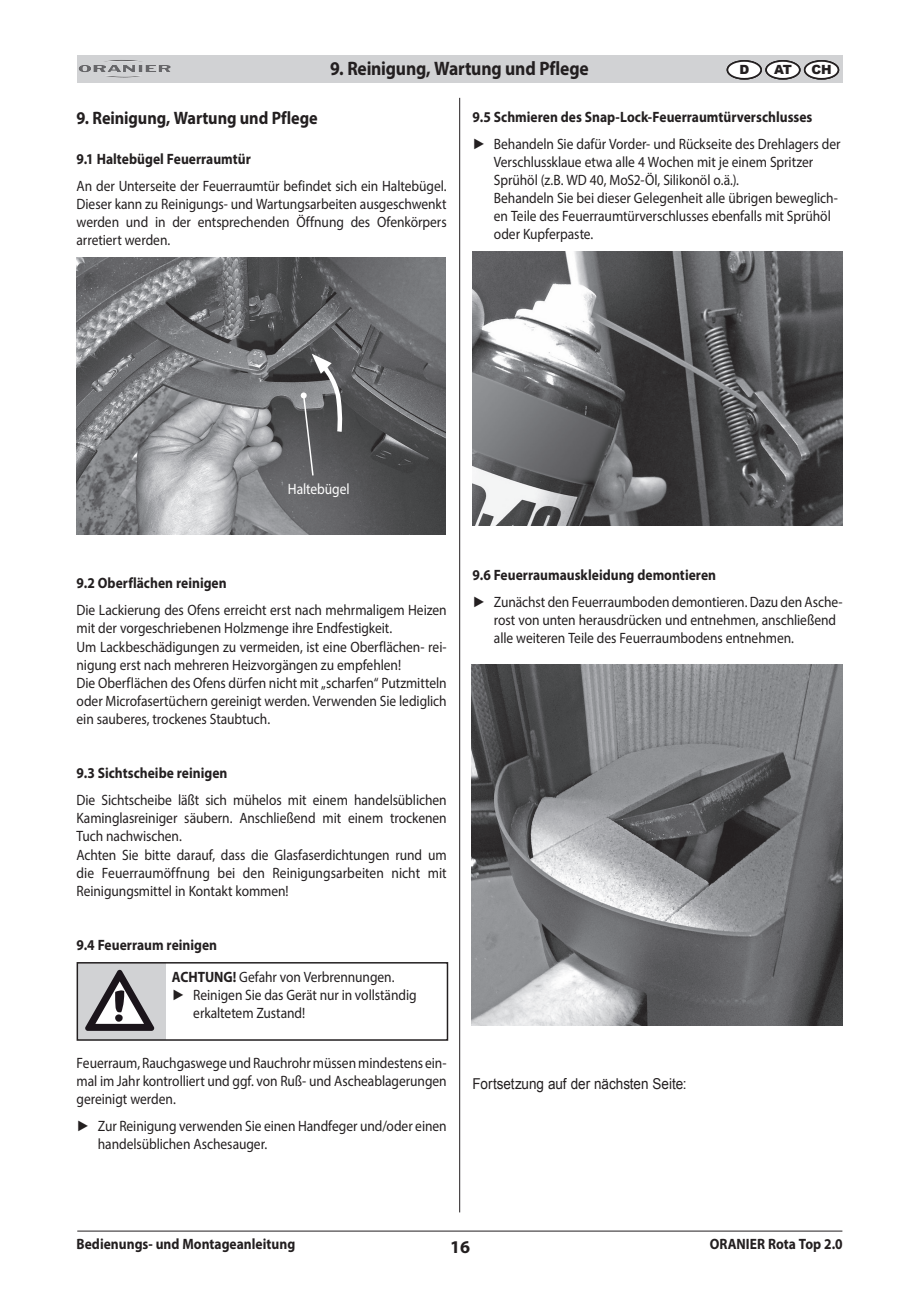
<style>
.page{position:relative;width:919px;height:1289px;background:#fff}
.page>*{position:absolute;margin:0;border:0;box-sizing:border-box;transform-origin:0 0}
.t1{font:700 19.5px "Myriad Pro";letter-spacing:-.01em;color:#231f20;scale:.9 1}
.t2{font:700 18px "Myriad Pro";letter-spacing:-.005em;color:#231f20;scale:.9 1}
.t3{font:700 18px "Myriad Pro";letter-spacing:-.005em;color:#231f20}
.t4{font:15px/18px "Myriad Pro";letter-spacing:-.005em;color:#231f20;scale:.9 1}
.t5{font:700 15px/31.5px "Myriad Pro";color:#231f20;scale:.9 1}
.t6{font:15px "Arial";letter-spacing:-.005em;color:#231f20;scale:.9 1}
.t7{font:15px "Myriad Pro";letter-spacing:-.005em;color:#fff;scale:.9 1}
.t8{font:900 12.6px "Arial";color:#231f20}
.s1{font-weight:700}
.s2{font-family:"Arial"}
.s3{font-weight:400}
</style>
<div class="page">
<div style="left:77px;top:56px;width:765px;height:27px;background:#d1d2d4"></div>
<img style="left:79px;top:60px;width:64px;height:7px">
<hr style="left:77px;top:1230px;width:765px;height:1px;background:#231f20">
<hr style="left:459px;top:98px;width:1px;height:1114px;background:#231f20">
<div style="left:727px;top:61px;width:34px;height:18px;background:#fff;border-radius:50%"></div>
<div style="left:726px;top:60px;width:35px;height:20px;border:2px solid #231f20;border-radius:50%"></div>
<div style="left:766px;top:61px;width:33px;height:18px;background:#fff;border-radius:50%"></div>
<div style="left:765px;top:60px;width:35px;height:20px;border:2px solid #231f20;border-radius:50%"></div>
<div style="left:804px;top:61px;width:34px;height:18px;background:#fff;border-radius:50%"></div>
<div style="left:803px;top:60px;width:36px;height:20px;border:2px solid #231f20;border-radius:50%"></div>
<img style="left:77px;top:257px;width:368px;height:277px">
<svg style="left:301px;top:353px;width:45px;height:124px;background:#6b6b6d"></svg>
<div style="left:77px;top:962px;width:89px;height:77px;background:#d1d2d4"></div>
<div style="left:77px;top:962px;width:371px;height:78px;border:2px solid #231f20"></div>
<svg style="left:85px;top:969px;width:69px;height:61px"></svg>
<img style="left:472px;top:251px;width:370px;height:274px">
<img style="left:472px;top:664px;width:370px;height:361px">
<h1 class="t1" style="left:330px;top:56px;width:288px">9. Reinigung, Wartung und Pflege</h1>
<p class="t8" style="left:739px;top:60px;width:11px">D</p>
<p class="t8" style="left:774px;top:60px;width:19px">AT</p>
<p class="t8" style="left:811px;top:60px;width:22px">CH</p>
<p class="t2" style="left:77px;top:106px;width:269px">9. Reinigung, Wartung und Pflege</p>
<p class="t5" style="left:77px;top:143px;width:195px">9.1 Haltebügel Feuerraumtür</p>
<p class="t4" style="left:77px;top:177px;width:413px;text-align:justify">An der Unterseite der Feuerraumtür befindet sich ein Haltebügel.<br>Dieser kann zu Reinigungs- und Wartungsarbeiten ausgeschwenkt werden und in der entsprechenden Öffnung des Ofenkörpers arretiert werden.</p>
<p class="t4" style="left:472px;top:103px;width:410px;line-height:27.2px"><span class="s1">9.5 Schmieren des Snap-Lock-Feuerraumtürverschlusses<br></span><span class="s2">►</span> Behandeln Sie dafür Vorder- und Rückseite des Drehlagers der</p>
<p class="t4" style="left:494px;top:153px;width:383px">Verschlussklaue etwa alle 4 Wochen mit je einem Spritzer Sprühöl (z.B. WD 40, MoS2-Öl, Silikonöl o.ä.).<br>Behandeln Sie bei dieser Gelegenheit alle übrigen beweglich&shy;en Teile des Feuerraumtürverschlusses ebenfalls mit Sprühöl oder Kupferpaste.</p>
<p class="t7" style="left:288px;top:480px;width:70px">Haltebügel</p>
<p class="t5" style="left:77px;top:567px;width:168px">9.2 Oberflächen reinigen</p>
<p class="t4" style="left:77px;top:601px;width:413px">Die Lackierung des Ofens erreicht erst nach mehrmaligem Heizen mit der vorgeschriebenen Holzmenge ihre Endfestigkeit.<br>Um Lackbeschädigungen zu vermeiden, ist eine Oberflächen- rei&shy;nigung erst nach mehreren Heizvorgängen zu empfehlen!<br>Die Oberflächen des Ofens dürfen nicht mit „scharfen“ Putzmitteln oder Microfasertüchern gereinigt werden. Verwenden Sie lediglich ein sauberes, trockenes Staubtuch.</p>
<p class="t5" style="left:77px;top:756px;width:169px">9.3 Sichtscheibe reinigen</p>
<p class="t4" style="left:77px;top:791px;width:413px">Die Sichtscheibe läßt sich mühelos mit einem handelsüblichen Kaminglasreiniger säubern. Anschließend mit einem trockenen Tuch nachwischen.<br>Achten Sie bitte darauf, dass die Glasfaserdichtungen rund um die Feuerraumöffnung bei den Reinigungsarbeiten nicht mit Reinigungsmittel in Kontakt kommen!</p>
<p class="t5" style="left:172px;top:928px;width:249px;text-indent:-95px">9.4 Feuerraum reinigen<br>ACHTUNG! <span class="s3">Gefahr von Verbrennungen.</span></p>
<p class="t4" style="left:193px;top:985px;width:250px;text-indent:-21px"><span class="s2">►</span> Reinigen Sie das Gerät nur in vollständig erkaltetem Zustand!</p>
<p class="t4" style="left:77px;top:1053px;width:413px;text-align:justify">Feuerraum, Rauchgaswege und Rauchrohr müssen mindestens ein&shy;mal im Jahr kontrolliert und ggf. von Ruß- und Ascheablagerungen gereinigt werden.</p>
<p class="t4" style="left:98px;top:1116px;width:389px;text-indent:-21px"><span class="s2">►</span> Zur Reinigung verwenden Sie einen Handfeger und/oder einen handelsüblichen Aschesauger.</p>
<p class="t4" style="left:472px;top:561px;width:413px;line-height:27.2px"><span class="s1">9.6 Feuerraumauskleidung demontieren<br></span><span class="s2">►</span> Zunächst den Feuerraumboden demontieren. Dazu den Asche-</p>
<p class="t4" style="left:494px;top:610px;width:382px">rost von unten herausdrücken und entnehmen, anschließend alle weiteren Teile des Feuerraumbodens entnehmen.</p>
<p class="t6" style="left:472px;top:1073px;width:239px">Fortsetzung auf der nächsten Seite:</p>
<p class="t5" style="left:77px;top:1227px;width:244px">Bedienungs- und Montageanleitung</p>
<p class="t5" style="left:709px;top:1227px;width:149px">ORANIER Rota Top 2.0</p>
<p class="t3" style="left:450px;top:1235px;width:21px">16</p>
</div>
